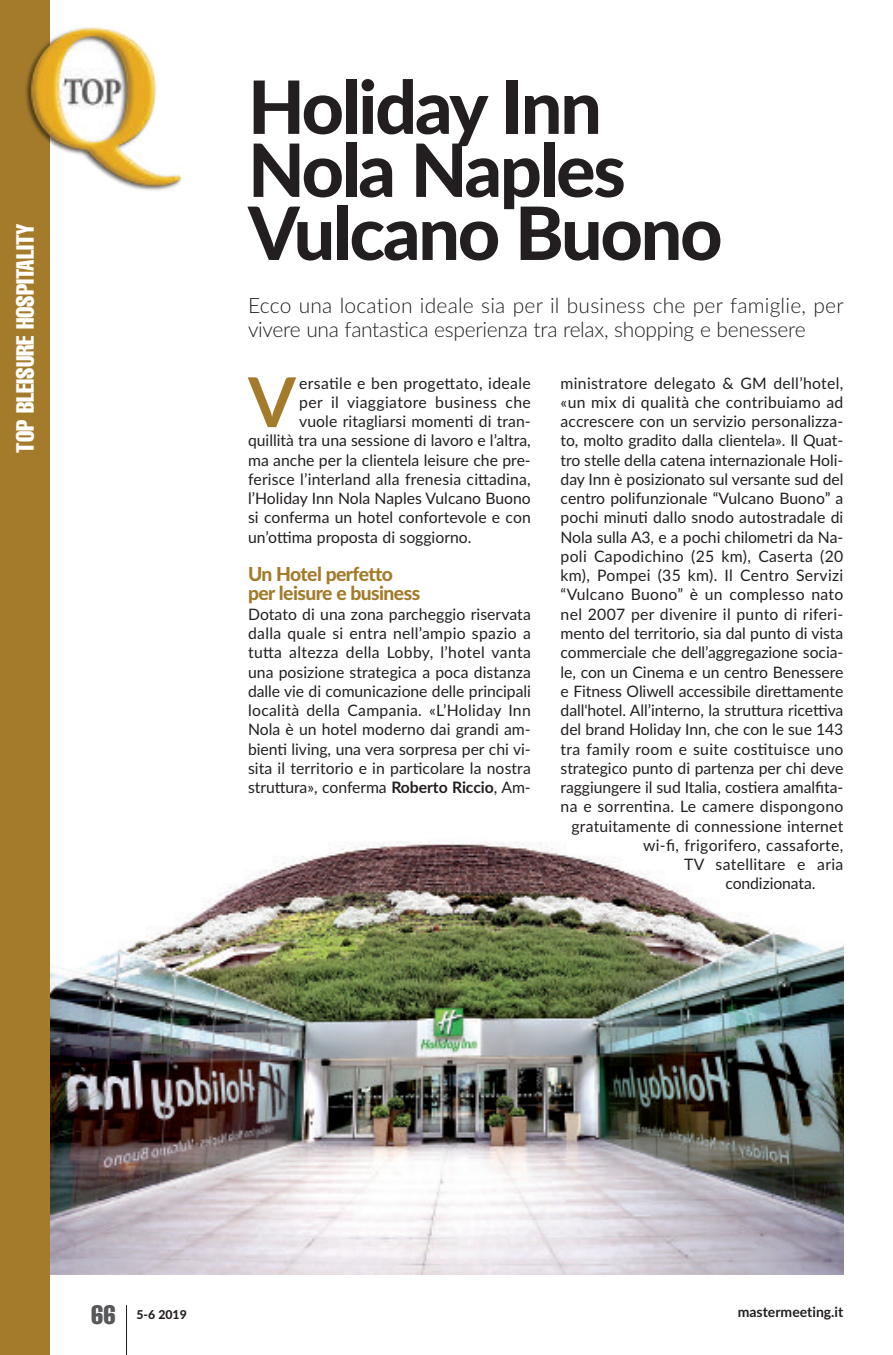
<style>
.page{position:relative;width:893px;height:1355px;background:#fff}
.page>*{position:absolute;margin:0;border:0;box-sizing:border-box;transform-origin:0 0}
.t1{font:800 73.5px/63px "Lato";letter-spacing:-.03em;color:#231f20}
.t2{font:700 68.77px "Lato";color:#a37b2b}
.t3{font:extra-condensed 26.25px "Helvetica";color:#57585a}
.t4{font:extra-condensed 24.5px "Helvetica";color:#fff}
.t5{font:300 21px/24.5px "Lato";letter-spacing:-.015em;color:#231f20}
.t6{font:800 19.25px/19.2px "Lato";letter-spacing:-.03em;color:#a37b2b}
.t7{font:15.75px/19.2px "Lato";color:#231f20;text-align:justify}
.t8{font:15.75px "Lato";letter-spacing:.02em;color:#231f20}
.t9{font:15.75px "Lato";letter-spacing:.025em;color:#231f20}
.t10{font:700 14px "Lato";color:#231f20}
.t11{font:800 12.25px "Lato";color:#231f20}
.s1{font-weight:700}
</style>
<div class="page">
<img style="left:50px;top:841px;width:793px;height:433px">
<hr style="left:126px;top:1305px;width:1px;height:49px;background:#231f20">
<div style="left:0;top:0;width:50px;height:1354px;background:#a37b2b"></div>
<img style="left:25px;top:27px;width:157px;height:164px">
<h3 class="t4" style="left:16px;top:452px;width:231px;rotate:-90deg">TOP BLEISURE HOSPITALITY</h3>
<h1 class="t1" style="left:248px;top:77px;width:476px">Holiday Inn<br>Nola Naples<br>Vulcano Buono</h1>
<h3 class="t5" style="left:248px;top:293px;width:597px">Ecco una location ideale sia per il business che per famiglie, per vivere una fantastica esperienza tra relax, shopping e benessere</h3>
<p class="t8" style="left:561px;top:374px;width:284px">ministratore delegato &amp; GM dell’hotel,</p>
<p class="t8" style="left:561px;top:393px;width:284px">«un mix di qualità che contribuiamo ad</p>
<p class="t7" style="left:561px;top:412px;width:284px">accrescere con un servizio personalizza-</p>
<p class="t7" style="left:561px;top:431px;width:284px">to, molto gradito dalla clientela». Il Quat-</p>
<p class="t7" style="left:561px;top:450px;width:284px">tro stelle della catena internazionale Holi-</p>
<p class="t7" style="left:561px;top:470px;width:284px">day Inn è posizionato sul versante sud del</p>
<p class="t7" style="left:561px;top:489px;width:284px">centro polifunzionale “Vulcano Buono” a</p>
<p class="t7" style="left:561px;top:508px;width:284px">pochi minuti dallo snodo autostradale di</p>
<p class="t7" style="left:561px;top:527px;width:284px">Nola sulla A3, e a pochi chilometri da Na-</p>
<p class="t8" style="left:561px;top:547px;width:284px">poli Capodichino (25 km), Caserta (20</p>
<p class="t8" style="left:561px;top:566px;width:284px">km), Pompei (35 km). Il Centro Servizi</p>
<p class="t8" style="left:561px;top:586px;width:284px">“Vulcano Buono” è un complesso nato</p>
<p class="t8" style="left:561px;top:605px;width:284px">nel 2007 per divenire il punto di riferi-</p>
<p class="t7" style="left:561px;top:624px;width:284px">mento del territorio, sia dal punto di vista</p>
<p class="t7" style="left:561px;top:643px;width:284px">commerciale che dell’aggregazione socia-</p>
<p class="t7" style="left:561px;top:662px;width:284px">le, con un Cinema e un centro Benessere</p>
<p class="t7" style="left:561px;top:681px;width:284px">e Fitness Oliwell accessibile direttamente</p>
<p class="t7" style="left:561px;top:701px;width:284px">dall'hotel. All’interno, la struttura ricettiva</p>
<p class="t7" style="left:561px;top:720px;width:284px">del brand Holiday Inn, che con le sue 143</p>
<p class="t8" style="left:561px;top:740px;width:284px">tra family room e suite costituisce uno</p>
<p class="t7" style="left:561px;top:758px;width:284px">strategico punto di partenza per chi deve</p>
<p class="t7" style="left:561px;top:778px;width:284px">raggiungere il sud Italia, costiera amalfita-</p>
<p class="t8" style="left:561px;top:797px;width:284px">na e sorrentina. Le camere dispongono</p>
<p class="t7" style="left:572px;top:816px;width:273px">gratuitamente di connessione internet</p>
<p class="t8" style="left:643px;top:836px;width:202px">wi-fi, frigorifero, cassaforte,</p>
<p class="t8" style="left:684px;top:855px;width:161px">TV satellitare e aria</p>
<p class="t7" style="left:725px;top:874px;width:92px">condizionata.</p>
<h2 class="t2" style="left:248px;top:363px;width:49px">V</h2>
<p class="t9" style="left:299px;top:374px;width:233px">ersatile e ben progettato, ideale</p>
<p class="t9" style="left:299px;top:393px;width:233px">per il viaggiatore business che</p>
<p class="t7" style="left:299px;top:412px;width:233px">vuole ritagliarsi momenti di tran-</p>
<p class="t7" style="left:248px;top:431px;width:284px">quillità tra una sessione di lavoro e l’altra,</p>
<p class="t7" style="left:248px;top:450px;width:284px">ma anche per la clientela leisure che pre-</p>
<p class="t7" style="left:248px;top:470px;width:284px">ferisce l’interland alla frenesia cittadina,</p>
<p class="t7" style="left:248px;top:489px;width:284px">l’Holiday Inn Nola Naples Vulcano Buono</p>
<p class="t7" style="left:248px;top:508px;width:284px">si conferma un hotel confortevole e con</p>
<p class="t7" style="left:248px;top:527px;width:225px">un’ottima proposta di soggiorno.</p>
<p class="t6" style="left:248px;top:565px;width:174px">Un Hotel perfetto per leisure e business</p>
<p class="t7" style="left:248px;top:604px;width:284px">Dotato di una zona parcheggio riservata dalla quale si entra nell’ampio spazio a tutta altezza della Lobby, l’hotel vanta una posizione strategica a poca distanza dalle vie di comunicazione delle principali località della Campania. «L’Holiday Inn Nola è un hotel moderno dai grandi am&shy;bienti living, una vera sorpresa per chi vi&shy;sita il territorio e in particolare la nostra struttura», conferma <span class="s1">Roberto Riccio</span>, Am-</p>
<h3 class="t3" style="left:91px;top:1305px;width:26px">66</h3>
<p class="t11" style="left:136px;top:1307px;width:52px">5-6 2019</p>
<p class="t10" style="left:738px;top:1303px;width:107px">mastermeeting.it</p>
</div>
